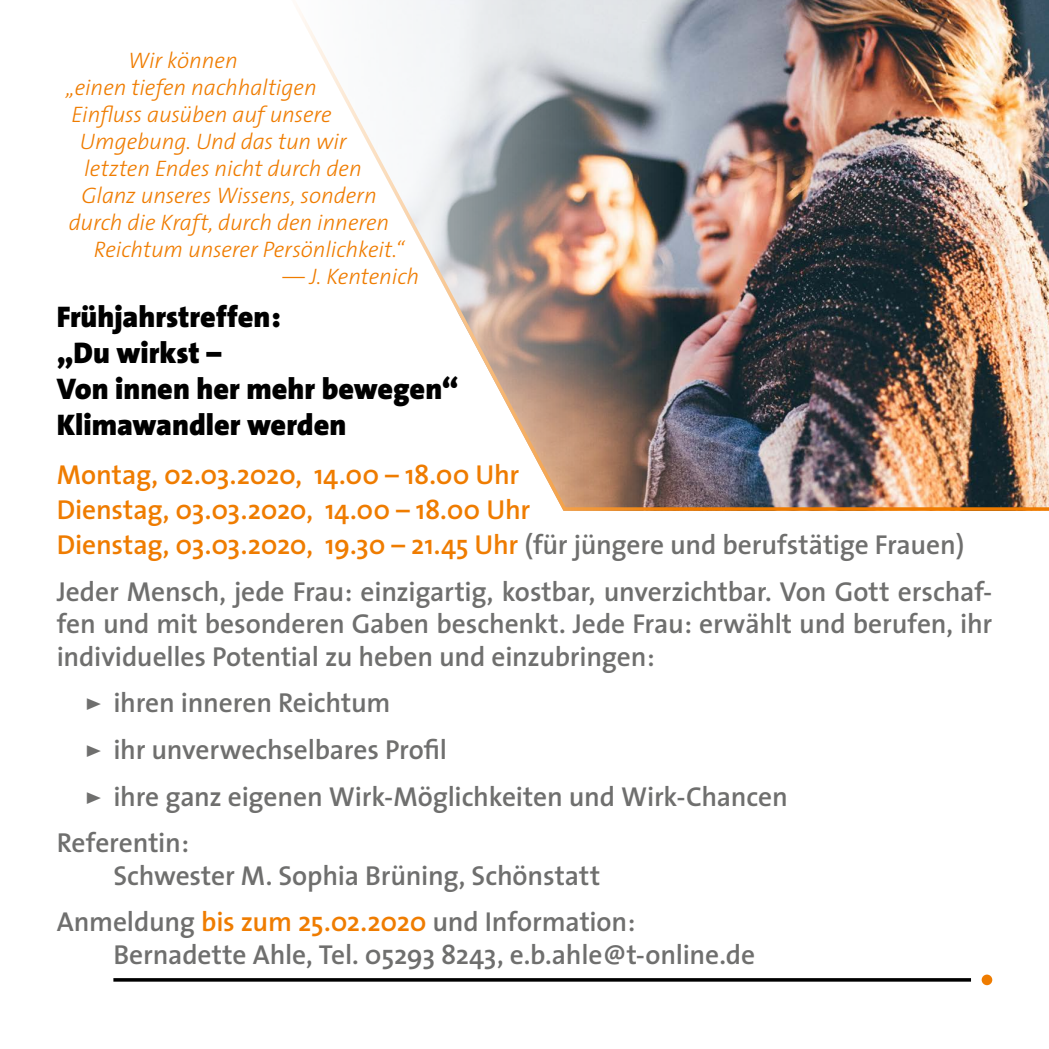
<style>
.page{position:relative;width:1049px;height:1049px;background:#fff}
.page>*{position:absolute;margin:0;border:0;box-sizing:border-box;transform-origin:0 0}
.t1{font:900 30px/36px "The Sans";color:#000}
.t2{font:600 27.5px/32.5px "The Sans";letter-spacing:-.005em;color:#6f6f6e;text-align:justify}
.t3{font:600 27.5px/35px "The Sans";letter-spacing:-.005em;color:#ef7c00}
.t4{font:italic 300 22.5px "The Sans";letter-spacing:-.005em;color:#ef7c00}
.s1{color:#6f6f6e}
.s2{font-family:"The Sans Bold Caps";font-weight:400}
.s3{color:#ef7c00}
</style>
<div class="page">
<img style="left:299px;top:0;width:750px;height:511px">
<hr style="left:113px;top:978px;width:858px;height:3px;background:#000">
<div style="left:981px;top:974px;width:11px;height:11px;background:#ef7c00;border-radius:50%"></div>
<p class="t4" style="left:128px;top:42px;width:111px">Wir können</p>
<p class="t4" style="left:66px;top:69px;width:252px">„einen tiefen nachhaltigen</p>
<p class="t4" style="left:72px;top:96px;width:262px">Einfluss ausüben auf unsere</p>
<p class="t4" style="left:80px;top:123px;width:268px">Umgebung. Und das tun wir</p>
<p class="t4" style="left:84px;top:150px;width:279px">letzten Endes nicht durch den</p>
<p class="t4" style="left:82px;top:177px;width:297px">Glanz unseres Wissens, sondern</p>
<p class="t4" style="left:69px;top:204px;width:322px">durch die Kraft, durch den inneren</p>
<p class="t4" style="left:94px;top:231px;width:312px">Reichtum unserer Persönlichkeit.“</p>
<p class="t4" style="left:282px;top:258px;width:138px">— J. Kentenich</p>
<p class="t1" style="left:57px;top:298px;width:403px">Frühjahrstreffen:<br>„Du wirkst –<br>Von innen her mehr bewegen“<br>Klimawandler werden</p>
<p class="t3" style="left:57px;top:456px;width:909px">Montag, 02.03.2020, 14.00 – 18.00 Uhr<br>Dienstag, 03.03.2020, 14.00 – 18.00 Uhr<br>Dienstag, 03.03.2020, 19.30 – 21.45 Uhr <span class="s1">(für jüngere und berufstätige Frauen)</span></p>
<p class="t2" style="left:57px;top:574px;width:937px">Jeder Mensch, jede Frau: einzigartig, kostbar, unverzichtbar. Von Gott erschaf&shy;fen und mit besonderen Gaben beschenkt. Jede Frau: erwählt und berufen, ihr individuelles Potential zu heben und einzubringen:</p>
<p class="t2" style="left:85px;top:686px;width:307px"><span class="s2">&gt;</span> ihren inneren Reichtum</p>
<p class="t2" style="left:85px;top:732px;width:364px"><span class="s2">&gt;</span> ihr unverwechselbares Profil</p>
<p class="t2" style="left:85px;top:779px;width:704px"><span class="s2">&gt;</span> ihre ganz eigenen Wirk-Möglichkeiten und Wirk-Chancen</p>
<p class="t2" style="left:57px;top:826px;width:134px">Referentin:</p>
<p class="t2" style="left:57px;top:851px;width:580px;line-height:46.8px;text-indent:57px">Schwester M. Sophia Brüning, Schönstatt<br>Anmeldung <span class="s3">bis zum 25.02.2020</span> und Information:</p>
<p class="t2" style="left:113px;top:937px;width:643px">Bernadette Ahle, Tel. 05293 8243, e.b.ahle@t-online.de</p>
</div>
